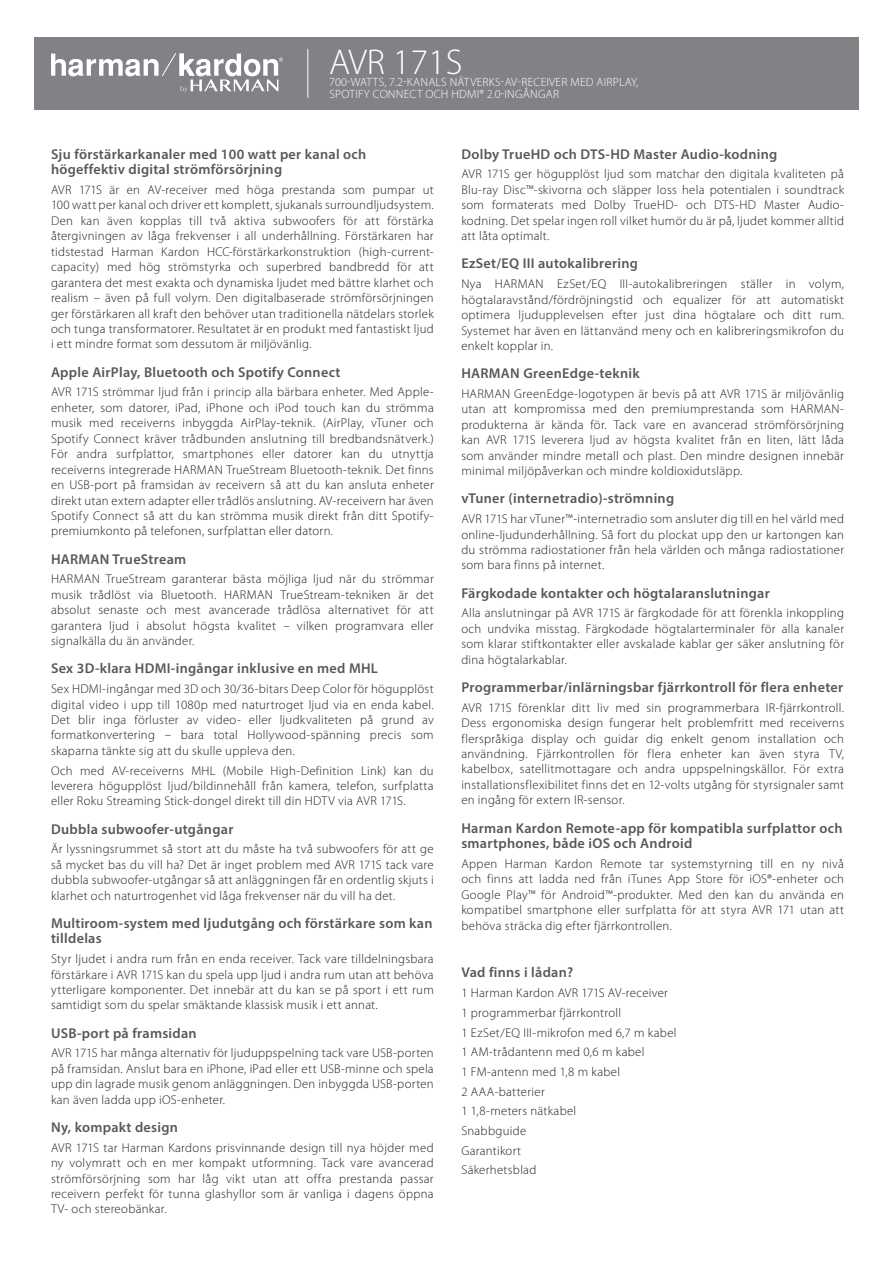
<style>
.page{position:relative;width:893px;height:1263px;background:#fff}
.page>*{position:absolute;margin:0;border:0;box-sizing:border-box;transform-origin:0 0}
.t1{font:300 36px "Myriad Pro";color:#fff}
.t2{font:600 14.25px/15.5px "Myriad Pro";letter-spacing:.02em;color:#57585a}
.t3{font:300 12.75px/15.5px "Myriad Pro";letter-spacing:.02em;color:#231f20;text-align:justify}
.t4{font:300 12px/12.1px "Myriad Pro";letter-spacing:.02em;color:#fff}
</style>
<div class="page">
<div style="left:34px;top:37px;width:825px;height:72px;background:#808285"></div>
<hr style="left:307px;top:49px;width:1px;height:49px;background:#fff">
<svg style="left:51px;top:53px;width:232px;height:40px"></svg>
<h1 class="t1" style="left:329px;top:42px;width:135px">AVR 171S</h1>
<p class="t4" style="left:329px;top:76px;width:311px">700-WATTS, 7.2-KANALS NÄTVERKS-AV-RECEIVER MED AIRPLAY,<br>SPOTIFY CONNECT OCH HDMI® 2.0-INGÅNGAR</p>
<p class="t2" style="left:51px;top:146px;width:317px">Sju förstärkarkanaler med 100 watt per kanal och högeffektiv digital strömförsörjning</p>
<p class="t3" style="left:51px;top:182px;width:384px">AVR 171S är en AV-receiver med höga prestanda som pumpar ut 100 watt per kanal och driver ett komplett, sjukanals surroundljudsystem.<br>Den kan även kopplas till två aktiva subwoofers för att förstärka återgivningen av låga frekvenser i all underhållning. Förstärkaren har tidstestad Harman Kardon HCC-förstärkarkonstruktion (high-current&shy;capacity) med hög strömstyrka och superbred bandbredd för att garantera det mest exakta och dynamiska ljudet med bättre klarhet och realism – även på full volym. Den digitalbaserade strömförsörjningen ger förstärkaren all kraft den behöver utan traditionella nätdelars storlek och tunga transformatorer. Resultatet är en produkt med fantastiskt ljud i ett mindre format som dessutom är miljövänlig.</p>
<p class="t2" style="left:51px;top:364px;width:291px">Apple AirPlay, Bluetooth och Spotify Connect</p>
<p class="t3" style="left:51px;top:385px;width:384px">AVR 171S strömmar ljud från i princip alla bärbara enheter. Med Apple&shy;enheter, som datorer, iPad, iPhone och iPod touch kan du strömma musik med receiverns inbyggda AirPlay-teknik. (AirPlay, vTuner och Spotify Connect kräver trådbunden anslutning till bredbandsnätverk.)<br>För andra surfplattor, smartphones eller datorer kan du utnyttja receiverns integrerade HARMAN TrueStream Bluetooth-teknik. Det finns en USB-port på framsidan av receivern så att du kan ansluta enheter direkt utan extern adapter eller trådlös anslutning. AV-receivern har även Spotify Connect så att du kan strömma musik direkt från ditt Spotify&shy;premiumkonto på telefonen, surfplattan eller datorn.</p>
<p class="t2" style="left:51px;top:551px;width:137px">HARMAN TrueStream</p>
<p class="t3" style="left:51px;top:571px;width:384px">HARMAN TrueStream garanterar bästa möjliga ljud när du strömmar musik trådlöst via Bluetooth. HARMAN TrueStream-tekniken är det absolut senaste och mest avancerade trådlösa alternativet för att garantera ljud i absolut högsta kvalitet – vilken programvara eller signalkälla du än använder.</p>
<p class="t2" style="left:51px;top:660px;width:328px">Sex 3D-klara HDMI-ingångar inklusive en med MHL</p>
<p class="t3" style="left:51px;top:681px;width:384px">Sex HDMI-ingångar med 3D och 30/36-bitars Deep Color för högupplöst digital video i upp till 1080p med naturtroget ljud via en enda kabel.<br>Det blir inga förluster av video- eller ljudkvaliteten på grund av formatkonvertering – bara total Hollywood-spänning precis som skaparna tänkte sig att du skulle uppleva den.</p>
<p class="t3" style="left:51px;top:763px;width:384px">Och med AV-receiverns MHL (Mobile High-Definition Link) kan du leverera högupplöst ljud/bildinnehåll från kamera, telefon, surfplatta eller Roku Streaming Stick-dongel direkt till din HDTV via AVR 171S.</p>
<p class="t2" style="left:51px;top:821px;width:184px">Dubbla subwoofer-utgångar</p>
<p class="t3" style="left:51px;top:842px;width:384px">Är lyssningsrummet så stort att du måste ha två subwoofers för att ge så mycket bas du vill ha? Det är inget problem med AVR 171S tack vare dubbla subwoofer-utgångar så att anläggningen får en ordentlig skjuts i klarhet och naturtrogenhet vid låga frekvenser när du vill ha det.</p>
<p class="t2" style="left:51px;top:915px;width:383px">Multiroom-system med ljudutgång och förstärkare som kan tilldelas</p>
<p class="t3" style="left:51px;top:951px;width:384px">Styr ljudet i andra rum från en enda receiver. Tack vare tilldelningsbara förstärkare i AVR 171S kan du spela upp ljud i andra rum utan att behöva ytterligare komponenter. Det innebär att du kan se på sport i ett rum samtidigt som du spelar smäktande klassisk musik i ett annat.</p>
<p class="t2" style="left:51px;top:1025px;width:147px">USB-port på framsidan</p>
<p class="t3" style="left:51px;top:1045px;width:384px">AVR 171S har många alternativ för ljuduppspelning tack vare USB-porten på framsidan. Anslut bara en iPhone, iPad eller ett USB-minne och spela upp din lagrade musik genom anläggningen. Den inbyggda USB-porten kan även ladda upp iOS-enheter.</p>
<p class="t2" style="left:51px;top:1119px;width:128px">Ny, kompakt design</p>
<p class="t3" style="left:51px;top:1140px;width:384px">AVR 171S tar Harman Kardons prisvinnande design till nya höjder med ny volymratt och en mer kompakt utformning. Tack vare avancerad strömförsörjning som har låg vikt utan att offra prestanda passar receivern perfekt för tunna glashyllor som är vanliga i dagens öppna TV- och stereobänkar.</p>
<p class="t2" style="left:461px;top:146px;width:318px">Dolby TrueHD och DTS-HD Master Audio-kodning</p>
<p class="t3" style="left:461px;top:167px;width:384px">AVR 171S ger högupplöst ljud som matchar den digitala kvaliteten på Blu-ray Disc™-skivorna och släpper loss hela potentialen i soundtrack som formaterats med Dolby TrueHD- och DTS-HD Master Audio&shy;kodning. Det spelar ingen roll vilket humör du är på, ljudet kommer alltid att låta optimalt.</p>
<p class="t2" style="left:461px;top:256px;width:178px">EzSet/EQ III autokalibrering</p>
<p class="t3" style="left:461px;top:276px;width:384px">Nya HARMAN EzSet/EQ III-autokalibreringen ställer in volym, högtalaravstånd/fördröjningstid och equalizer för att automatiskt optimera ljudupplevelsen efter just dina högtalare och ditt rum.<br>Systemet har även en lättanvänd meny och en kalibreringsmikrofon du enkelt kopplar in.</p>
<p class="t2" style="left:461px;top:365px;width:180px">HARMAN GreenEdge-teknik</p>
<p class="t3" style="left:461px;top:386px;width:384px">HARMAN GreenEdge-logotypen är bevis på att AVR 171S är miljövänlig utan att kompromissa med den premiumprestanda som HARMAN&shy;produkterna är kända för. Tack vare en avancerad strömförsörjning kan AVR 171S leverera ljud av högsta kvalitet från en liten, lätt låda som använder mindre metall och plast. Den mindre designen innebär minimal miljöpåverkan och mindre koldioxidutsläpp.</p>
<p class="t2" style="left:461px;top:490px;width:214px">vTuner (internetradio)-strömning</p>
<p class="t3" style="left:461px;top:511px;width:384px">AVR 171S har vTuner™-internetradio som ansluter dig till en hel värld med online-ljudunderhållning. Så fort du plockat upp den ur kartongen kan du strömma radiostationer från hela världen och många radiostationer som bara finns på internet.</p>
<p class="t2" style="left:461px;top:585px;width:310px">Färgkodade kontakter och högtalaranslutningar</p>
<p class="t3" style="left:461px;top:606px;width:384px">Alla anslutningar på AVR 171S är färgkodade för att förenkla inkoppling och undvika misstag. Färgkodade högtalarterminaler för alla kanaler som klarar stiftkontakter eller avskalade kablar ger säker anslutning för dina högtalarkablar.</p>
<p class="t2" style="left:461px;top:679px;width:383px">Programmerbar/inlärningsbar fjärrkontroll för flera enheter</p>
<p class="t3" style="left:461px;top:700px;width:384px">AVR 171S förenklar ditt liv med sin programmerbara IR-fjärrkontroll.<br>Dess ergonomiska design fungerar helt problemfritt med receiverns flerspråkiga display och guidar dig enkelt genom installation och användning. Fjärrkontrollen för flera enheter kan även styra TV, kabelbox, satellitmottagare och andra uppspelningskällor. För extra installationsflexibilitet finns det en 12-volts utgång för styrsignaler samt en ingång för extern IR-sensor.</p>
<p class="t2" style="left:461px;top:820px;width:383px">Harman Kardon Remote-app för kompatibla surfplattor och smartphones, både iOS och Android</p>
<p class="t3" style="left:461px;top:856px;width:384px">Appen Harman Kardon Remote tar systemstyrning till en ny nivå och finns att ladda ned från iTunes App Store för iOS®-enheter och Google Play™ för Android™-produkter. Med den kan du använda en kompatibel smartphone eller surfplatta för att styra AVR 171 utan att behöva sträcka dig efter fjärrkontrollen.</p>
<p class="t2" style="left:461px;top:964px;width:113px">Vad finns i lådan?</p>
<p class="t3" style="left:461px;top:983px;width:217px;line-height:19.6px;text-align:left">1 Harman Kardon AVR 171S AV-receiver<br>1 programmerbar fjärrkontroll<br>1 EzSet/EQ III-mikrofon med 6,7 m kabel<br>1 AM-trådantenn med 0,6 m kabel<br>1 FM-antenn med 1,8 m kabel<br>2 AAA-batterier<br>1 1,8-meters nätkabel<br>Snabbguide<br>Garantikort<br>Säkerhetsblad</p>
</div>
